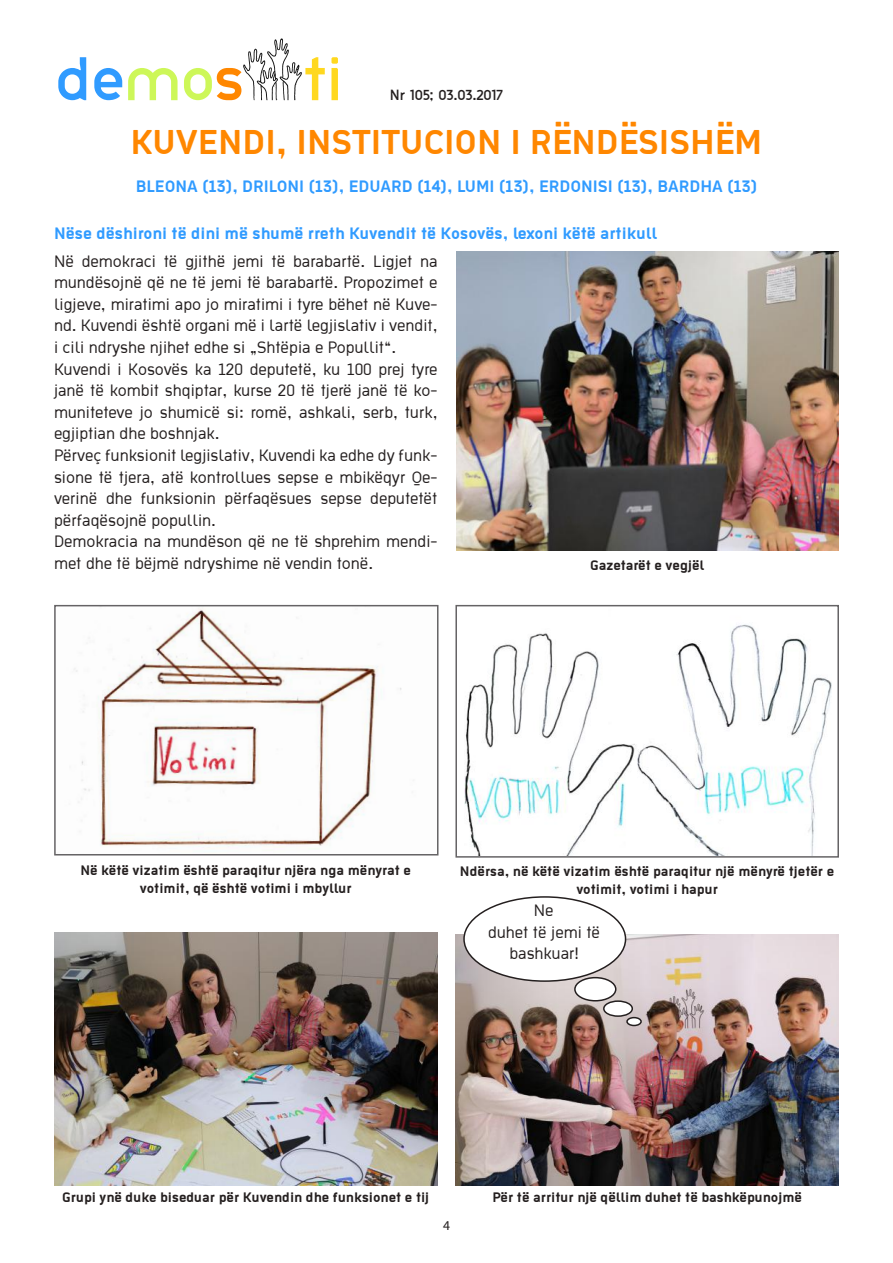
<style>
.page{position:relative;width:893px;height:1263px;background:#fff}
.page>*{position:absolute;margin:0;border:0;box-sizing:border-box;transform-origin:0 0}
.t1{font:700 37.5px "Ekstropia";color:#ff8700}
.t2{font:18px/21.6px "Ekstropia";color:#241f1f}
.t3{font:700 18px "Ekstropia";color:#309bff}
.t4{font:700 15px/18px "Ekstropia";color:#241f1f;text-align:center}
.t5{font:13.5px "Thelbi Kujtesa";color:#241f1f}
.t6{font:13.5px "Myriad Pro";color:#241f1f}
</style>
<div class="page">
<svg style="left:58px;top:57px;width:28px;height:43px"></svg>
<svg style="left:94px;top:68px;width:28px;height:32px"></svg>
<svg style="left:128px;top:68px;width:50px;height:32px"></svg>
<svg style="left:331px;top:57px;width:7px;height:43px"></svg>
<svg style="left:184px;top:38px;width:141px;height:62px"></svg>
<img style="left:54px;top:932px;width:383px;height:253px">
<img style="left:455px;top:934px;width:384px;height:251px">
<img style="left:74px;top:608px;width:328px;height:243px">
<div style="left:54px;top:605px;width:384px;height:250px;border:2px solid #656365"></div>
<img style="left:464px;top:624px;width:367px;height:231px">
<div style="left:455px;top:605px;width:384px;height:253px;border:2px solid #656365"></div>
<img style="left:457px;top:251px;width:382px;height:300px">
<div style="left:464px;top:897px;width:161px;height:84px;background:#fff;border-radius:50%"></div>
<div style="left:463px;top:896px;width:163px;height:86px;border:2px solid #241f1f;border-radius:50%"></div>
<div style="left:604px;top:1001px;width:28px;height:15px;background:#fff;border-radius:50%"></div>
<div style="left:603px;top:1000px;width:30px;height:17px;border:2px solid #241f1f;border-radius:50%"></div>
<div style="left:627px;top:1017px;width:14px;height:8px;background:#fff;border-radius:50%"></div>
<div style="left:626px;top:1017px;width:16px;height:9px;border:2px solid #241f1f;border-radius:50%"></div>
<div style="left:575px;top:978px;width:41px;height:23px;background:#fff;border-radius:50%"></div>
<div style="left:574px;top:977px;width:42px;height:24px;border:2px solid #241f1f;border-radius:50%"></div>
<p class="t5" style="left:390px;top:85px;width:115px">Nr 105; 03.03.2017</p>
<h1 class="t1" style="left:130px;top:120px;width:633px">KUVENDI, INSTITUCION I RËNDËSISHËM</h1>
<p class="t3" style="left:136px;top:176px;width:623px">BLEONA (13), DRILONI (13), EDUARD (14), LUMI (13), ERDONISI (13), BARDHA (13)</p>
<p class="t3" style="left:54px;top:222px;width:604px">Nëse dëshironi të dini më shumë rreth Kuvendit të Kosovës, lexoni këtë artikull</p>
<p class="t2" style="left:54px;top:249px;width:385px">Në demokraci të gjithë jemi të barabartë. Ligjet na mundësojnë që ne të jemi të barabartë. Propozimet e ligjeve, miratimi apo jo miratimi i tyre bëhet në Kuve&shy;nd. Kuvendi është organi më i lartë legjislativ i vendit, i cili ndryshe njihet edhe si „Shtëpia e Popullit“.<br>Kuvendi i Kosovës ka 120 deputetë, ku 100 prej tyre janë të kombit shqiptar, kurse 20 të tjerë janë të ko&shy;muniteteve jo shumicë si: romë, ashkali, serb, turk, egjiptian dhe boshnjak.<br>Përveç funksionit legjislativ, Kuvendi ka edhe dy funk&shy;sione të tjera, atë kontrollues sepse e mbikëqyr Qe&shy;verinë dhe funksionin përfaqësues sepse deputetët përfaqësojnë popullin.<br>Demokracia na mundëson që ne të shprehim mendi&shy;met dhe të bëjmë ndryshime në vendin tonë.</p>
<p class="t4" style="left:590px;top:556px;width:116px">Gazetarët e vegjël</p>
<p class="t4" style="left:80px;top:860px;width:332px">Në këtë vizatim është paraqitur njëra nga mënyrat e votimit, që është votimi i mbyllur</p>
<p class="t4" style="left:460px;top:861px;width:376px">Ndërsa, në këtë vizatim është paraqitur një mënyrë tjetër e votimit, votimi i hapur</p>
<p class="t2" style="left:488px;top:899px;width:113px;text-align:center">Ne<br>duhet të jemi të bashkuar!</p>
<p class="t4" style="left:62px;top:1188px;width:369px">Grupi ynë duke biseduar për Kuvendin dhe funksionet e tij</p>
<p class="t6" style="left:443px;top:1217px;width:8px">4</p>
<p class="t4" style="left:492px;top:1188px;width:311px">Për të arritur një qëllim duhet të bashkëpunojmë</p>
</div>
